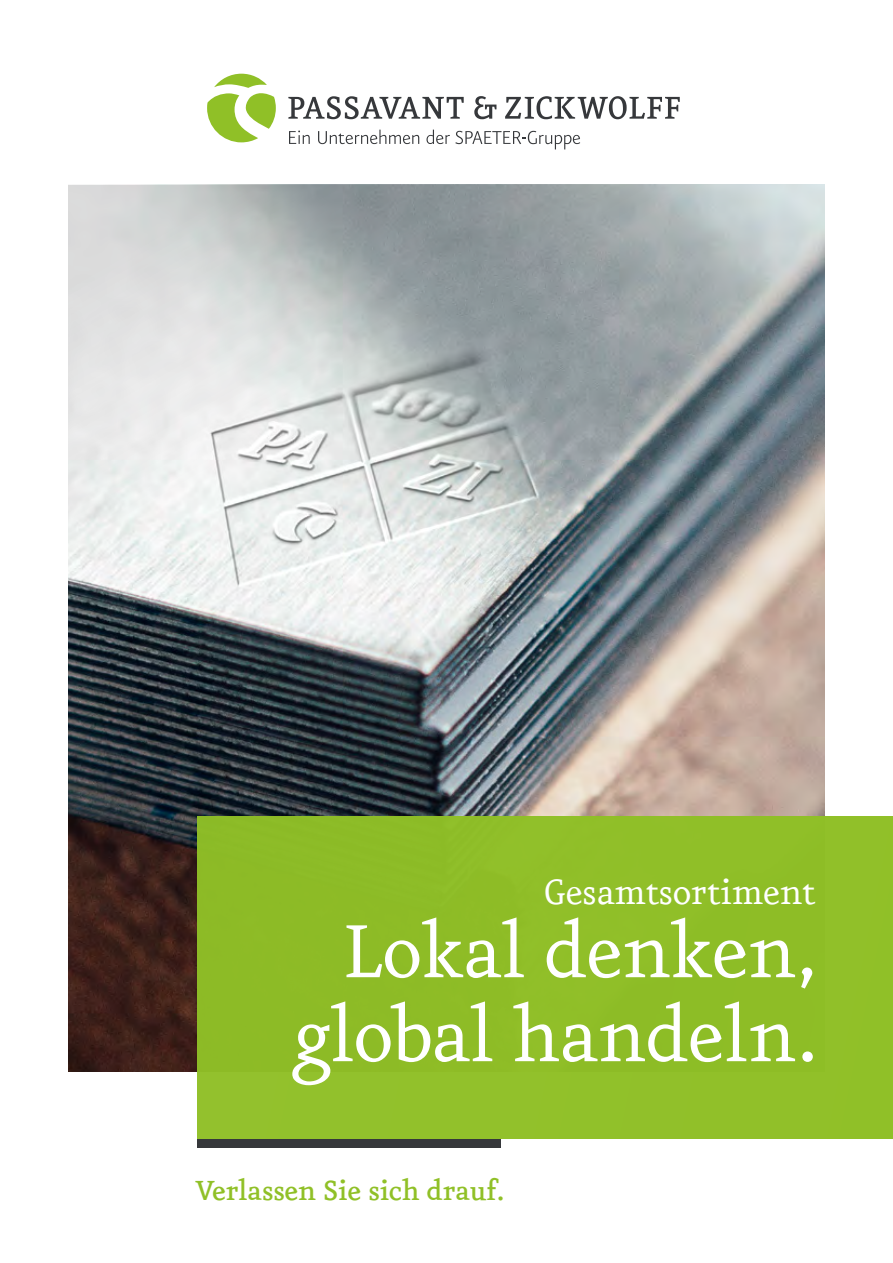
<style>
.page{position:relative;width:893px;height:1263px;background:#fff}
.page>*{position:absolute;margin:0;border:0;box-sizing:border-box;transform-origin:0 0}
.t1{font:90px/84px "CSP Eureka Roman";letter-spacing:-.02em;color:#fff;text-align:center}
.t2{font:42px "CSP Eureka Roman";letter-spacing:-.02em;color:#fff}
.t3{font:33px "CSP Eureka Medium";letter-spacing:-.02em;color:#90c027}
</style>
<div class="page">
<img style="left:68px;top:614px;width:757px;height:457px">
<svg style="left:68px;top:185px;width:757px;height:429px;background:#b4bbbc"></svg>
<svg style="left:207px;top:74px;width:69px;height:68px"></svg>
<svg style="left:289px;top:131px;width:21px;height:13px"></svg>
<svg style="left:318px;top:130px;width:101px;height:14px"></svg>
<svg style="left:426px;top:130px;width:154px;height:19px"></svg>
<svg style="left:288px;top:96px;width:176px;height:23px"></svg>
<svg style="left:474px;top:96px;width:22px;height:23px"></svg>
<svg style="left:505px;top:96px;width:175px;height:23px"></svg>
<div style="left:197px;top:1139px;width:304px;height:9px;background:#36383b"></div>
<div style="left:198px;top:816px;width:695px;height:323px;background:#90c027"></div>
<p class="t2" style="left:544px;top:872px;width:274px">Gesamtsortiment</p>
<p class="t1" style="left:293px;top:913px;width:527px">Lokal denken, global handeln.</p>
<p class="t3" style="left:196px;top:1176px;width:311px">Verlassen Sie sich drauf.</p>
</div>
